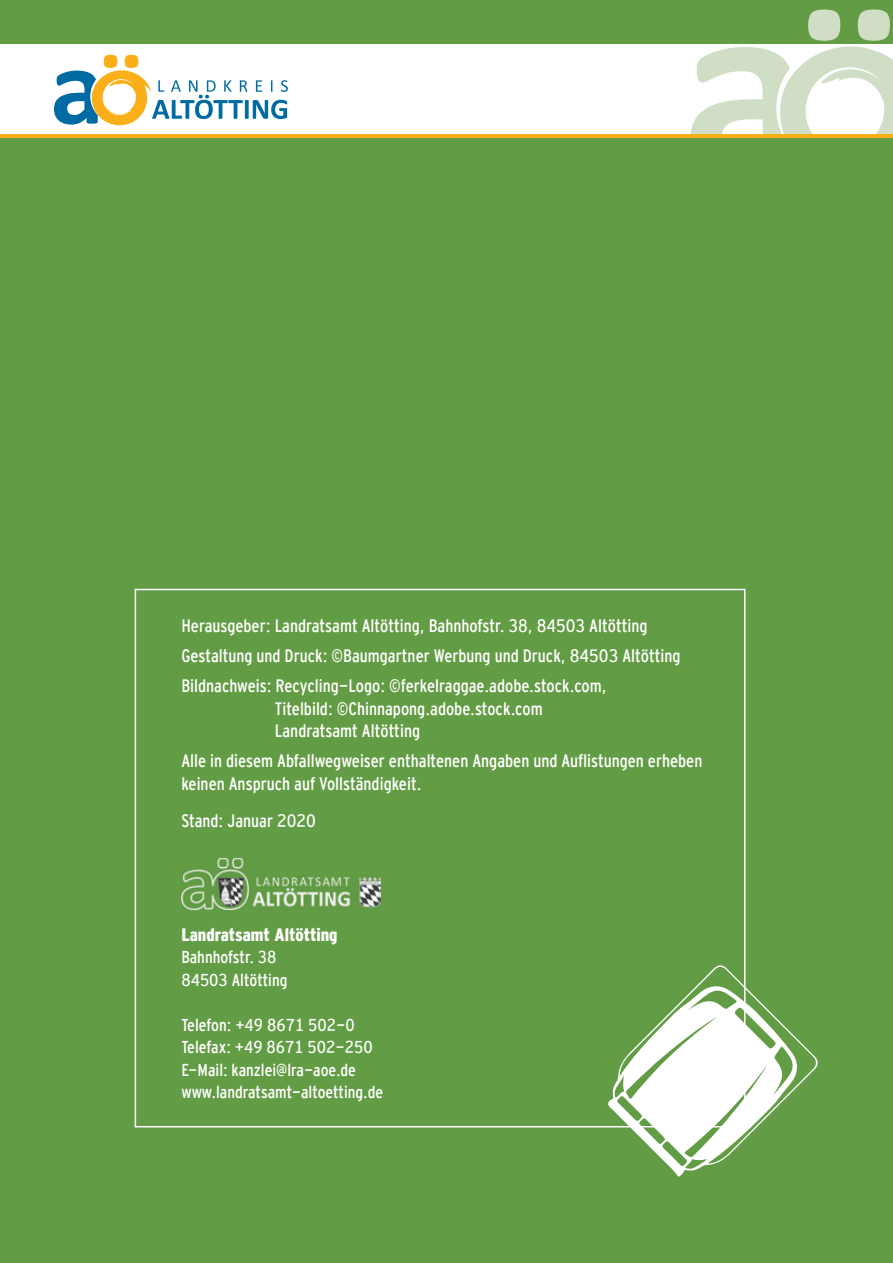
<style>
.page{position:relative;width:893px;height:1263px;background:#fff}
.page>*{position:absolute;margin:0;border:0;box-sizing:border-box;transform-origin:0 0}
.t1{font:18px/30px "Interstate Cond Mono";color:#fff}
.t2{font:900 condensed 18px "Interstate Plus";color:#fff}
.t3{font:17.25px/22.5px "Interstate Cond Mono";color:#fff}
</style>
<div class="page">
<div style="left:0;top:0;width:893px;height:43px;background:#629c44"></div>
<svg style="left:691px;top:10px;width:202px;height:125px"></svg>
<div style="left:0;top:137px;width:893px;height:1126px;background:#629c44"></div>
<hr style="left:0;top:135px;width:893px;height:3px;background:#faaf18">
<svg style="left:54px;top:55px;width:234px;height:70px"></svg>
<svg style="left:607px;top:965px;width:211px;height:212px"></svg>
<img style="left:181px;top:858px;width:199px;height:51px">
<p class="t1" style="left:181px;top:611px;width:501px">Herausgeber: Landratsamt Altötting, Bahnhofstr. 38, 84503 Altötting<br>Gestaltung und Druck: ©Baumgartner Werbung und Druck, 84503 Altötting<br>Bildnachweis: Recycling-Logo: ©ferkelraggae.adobe.stock.com,</p>
<p class="t1" style="left:275px;top:697px;width:269px;line-height:22.5px">Titelbild: ©Chinnapong.adobe.stock.com<br>Landratsamt Altötting</p>
<p class="t1" style="left:181px;top:750px;width:523px;line-height:22.5px">Alle in diesem Abfallwegweiser enthaltenen Angaben und Auflistungen erheben keinen Anspruch auf Vollständigkeit.</p>
<p class="t1" style="left:181px;top:806px;width:136px">Stand: Januar 2020</p>
<p class="t2" style="left:181px;top:924px;width:158px">Landratsamt Altötting</p>
<p class="t3" style="left:181px;top:946px;width:108px">Bahnhofstr. 38<br>84503 Altötting</p>
<p class="t3" style="left:181px;top:1013px;width:203px">Telefon: +49 8671 502-0<br>Telefax: +49 8671 502-250<br>E-Mail: kanzlei@lra-aoe.de www.landratsamt-altoetting.de</p>
</div>
